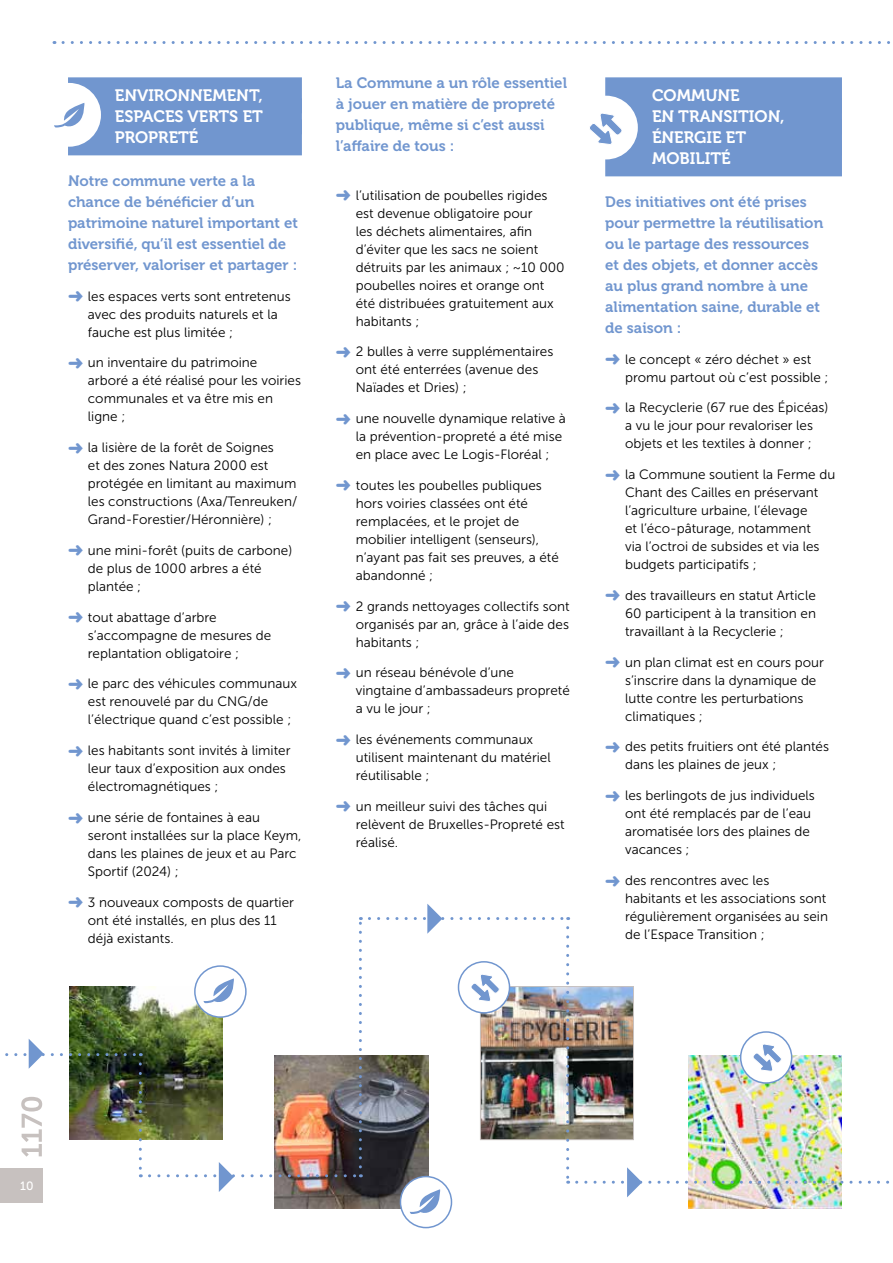
<style>
.page{position:relative;width:893px;height:1263px;background:#fff}
.page>*{position:absolute;margin:0;border:0;box-sizing:border-box;transform-origin:0 0}
.t1{font:16.5px/21px "Museo 700";color:#fff;text-align:justify}
.t2{font:15px/21px "Museo 700";color:#7196cf}
.t3{font:13.5px/18px "Museo Sans 300";color:#000}
.t4{font:12px "Museo Sans 500";color:#fff}
.s1{color:#7196cf}
</style>
<div class="page">
<div style="left:0;top:1168px;width:43px;height:34px;background:#c7c1bf"></div>
<div style="left:68px;top:77px;width:234px;height:36px;background:#7196cf"></div>
<div style="left:68px;top:98px;width:234px;height:36px;background:#7196cf"></div>
<div style="left:68px;top:119px;width:234px;height:36px;background:#7196cf"></div>
<div style="left:605px;top:77px;width:237px;height:36px;background:#7196cf"></div>
<div style="left:605px;top:98px;width:237px;height:36px;background:#7196cf"></div>
<div style="left:605px;top:119px;width:237px;height:36px;background:#7196cf"></div>
<div style="left:605px;top:140px;width:237px;height:36px;background:#7196cf"></div>
<img style="left:69px;top:986px;width:80px;height:154px">
<img style="left:275px;top:1056px;width:94px;height:153px">
<img style="left:569px;top:988px;width:63px;height:150px">
<div style="left:480px;top:986px;width:154px;height:154px;border:1px solid #c7c1bf"></div>
<div style="left:37px;top:83px;width:64px;height:64px;background:#fff;border-radius:50%"></div>
<div style="left:574px;top:96px;width:64px;height:63px;background:#fff;border-radius:50%"></div>
<svg style="left:54px;top:103px;width:31px;height:25px"></svg>
<svg style="left:63px;top:41px;width:827px;height:3px"></svg>
<img style="left:689px;top:1056px;width:153px;height:153px">
<div style="left:741px;top:1032px;width:51px;height:51px;background:#fff;border-radius:50%"></div>
<div style="left:740px;top:1031px;width:52px;height:53px;border:2px solid #7196cf;border-radius:50%"></div>
<img style="left:5px;top:1039px;width:137px;height:138px">
<img style="left:577px;top:1167px;width:313px;height:30px">
<img style="left:149px;top:917px;width:213px;height:275px">
<img style="left:369px;top:904px;width:200px;height:311px">
<svg style="left:753px;top:1044px;width:28px;height:27px"></svg>
<svg style="left:590px;top:113px;width:32px;height:31px"></svg>
<p class="t1" style="left:115px;top:85px;width:150px">ENVIRONNEMENT, ESPACES VERTS ET PROPRETÉ</p>
<p class="t2" style="left:68px;top:170px;width:232px">Notre commune verte a la chance de bénéficier d’un patrimoine naturel important et diversifié, qu’il est essentiel de préserver, valoriser et partager :</p>
<p class="t3" style="left:88px;top:287px;width:204px;text-indent:-20px"><span class="s1">➜</span> les espaces verts sont entretenus avec des produits naturels et la fauche est plus limitée ;</p>
<p class="t3" style="left:88px;top:354px;width:215px;text-indent:-20px"><span class="s1">➜</span> un inventaire du patrimoine arboré a été réalisé pour les voiries communales et va être mis en ligne ;</p>
<p class="t3" style="left:88px;top:439px;width:211px;text-indent:-20px"><span class="s1">➜</span> la lisière de la forêt de Soignes<br>et des zones Natura 2000 est protégée en limitant au maximum les constructions (Axa/Tenreuken/<br>Grand-Forestier/Héronnière) ;</p>
<p class="t3" style="left:88px;top:541px;width:206px;text-indent:-20px"><span class="s1">➜</span> une mini-forêt (puits de carbone) de plus de 1000 arbres a été plantée ;</p>
<p class="t3" style="left:88px;top:608px;width:185px;text-indent:-20px"><span class="s1">➜</span> tout abattage d’arbre s’accompagne de mesures de replantation obligatoire ;</p>
<p class="t3" style="left:88px;top:675px;width:211px;text-indent:-20px"><span class="s1">➜</span> le parc des véhicules communaux est renouvelé par du CNG/de l’électrique quand c’est possible ;</p>
<p class="t3" style="left:88px;top:742px;width:204px;text-indent:-20px"><span class="s1">➜</span> les habitants sont invités à limiter leur taux d’exposition aux ondes électromagnétiques ;</p>
<p class="t3" style="left:88px;top:808px;width:215px;text-indent:-20px"><span class="s1">➜</span> une série de fontaines à eau seront installées sur la place Keym, dans les plaines de jeux et au Parc<br>Sportif (2024) ;</p>
<p class="t3" style="left:88px;top:893px;width:208px;text-indent:-20px"><span class="s1">➜</span> 3 nouveaux composts de quartier ont été installés, en plus des 11 déjà existants.</p>
<p class="t2" style="left:336px;top:72px;width:233px">La Commune a un rôle essentiel à jouer en matière de propreté publique, même si c’est aussi l’affaire de tous :</p>
<p class="t3" style="left:356px;top:186px;width:210px;text-indent:-20px"><span class="s1">➜</span> l’utilisation de poubelles rigides est devenue obligatoire pour<br>les déchets alimentaires, afin d’éviter que les sacs ne soient détruits par les animaux ; ~10 000 poubelles noires et orange ont été distribuées gratuitement aux habitants ;</p>
<p class="t3" style="left:356px;top:343px;width:199px;text-indent:-20px"><span class="s1">➜</span> 2 bulles à verre supplémentaires ont été enterrées (avenue des<br>Naïades et Dries) ;</p>
<p class="t3" style="left:356px;top:410px;width:212px;text-indent:-20px"><span class="s1">➜</span> une nouvelle dynamique relative à la prévention-propreté a été mise en place avec Le Logis-Floréal ;</p>
<p class="t3" style="left:356px;top:476px;width:205px;text-indent:-20px"><span class="s1">➜</span> toutes les poubelles publiques hors voiries classées ont été remplacées, et le projet de mobilier intelligent (senseurs), n’ayant pas fait ses preuves, a été abandonné ;</p>
<p class="t3" style="left:356px;top:597px;width:215px;text-align:justify;text-indent:-20px"><span class="s1">➜</span> 2 grands nettoyages collectifs sont organisés par an, grâce à l’aide des habitants ;</p>
<p class="t3" style="left:356px;top:664px;width:215px;text-indent:-20px"><span class="s1">➜</span> un réseau bénévole d’une vingtaine d’ambassadeurs propreté a vu le jour ;</p>
<p class="t3" style="left:356px;top:731px;width:196px;text-indent:-20px"><span class="s1">➜</span> les événements communaux utilisent maintenant du matériel réutilisable ;</p>
<p class="t3" style="left:356px;top:797px;width:210px;text-indent:-20px"><span class="s1">➜</span> un meilleur suivi des tâches qui relèvent de Bruxelles-Propreté est réalisé.</p>
<p class="t1" style="left:652px;top:85px;width:134px;text-align:left">COMMUNE<br>EN TRANSITION,<br>ÉNERGIE ET<br>MOBILITÉ</p>
<p class="t2" style="left:605px;top:191px;width:220px">Des initiatives ont été prises pour permettre la réutilisation ou le partage des ressources et des objets, et donner accès au plus grand nombre à une alimentation saine, durable et de saison :</p>
<p class="t3" style="left:625px;top:350px;width:205px;text-indent:-20px"><span class="s1">➜</span> le concept « zéro déchet » est promu partout où c’est possible ;</p>
<p class="t3" style="left:605px;top:399px;width:225px;text-align:center"><span class="s1">➜</span> la Recyclerie (67 rue des Épicéas) a vu le jour pour revaloriser les objets et les textiles à donner ;</p>
<p class="t3" style="left:625px;top:466px;width:212px;text-indent:-20px"><span class="s1">➜</span> la Commune soutient la Ferme du<br>Chant des Cailles en préservant l’agriculture urbaine, l’élevage<br>et l’éco-pâturage, notamment<br>via l’octroi de subsides et via les budgets participatifs ;</p>
<p class="t3" style="left:625px;top:586px;width:192px;text-align:justify;text-indent:-20px"><span class="s1">➜</span> des travailleurs en statut Article 60 participent à la transition en travaillant à la Recyclerie ;</p>
<p class="t3" style="left:625px;top:653px;width:200px;text-indent:-20px"><span class="s1">➜</span> un plan climat est en cours pour s’inscrire dans la dynamique de lutte contre les perturbations climatiques ;</p>
<p class="t3" style="left:625px;top:738px;width:205px;text-indent:-20px"><span class="s1">➜</span> des petits fruitiers ont été plantés dans les plaines de jeux ;</p>
<p class="t3" style="left:625px;top:787px;width:191px;text-indent:-20px"><span class="s1">➜</span> les berlingots de jus individuels ont été remplacés par de l’eau aromatisée lors des plaines de vacances ;</p>
<p class="t3" style="left:625px;top:871px;width:204px;text-indent:-20px"><span class="s1">➜</span> des rencontres avec les habitants et les associations sont régulièrement organisées au sein de l’Espace Transition ;</p>
<p class="t4" style="left:20px;top:1179px;width:15px">10</p>
</div>
